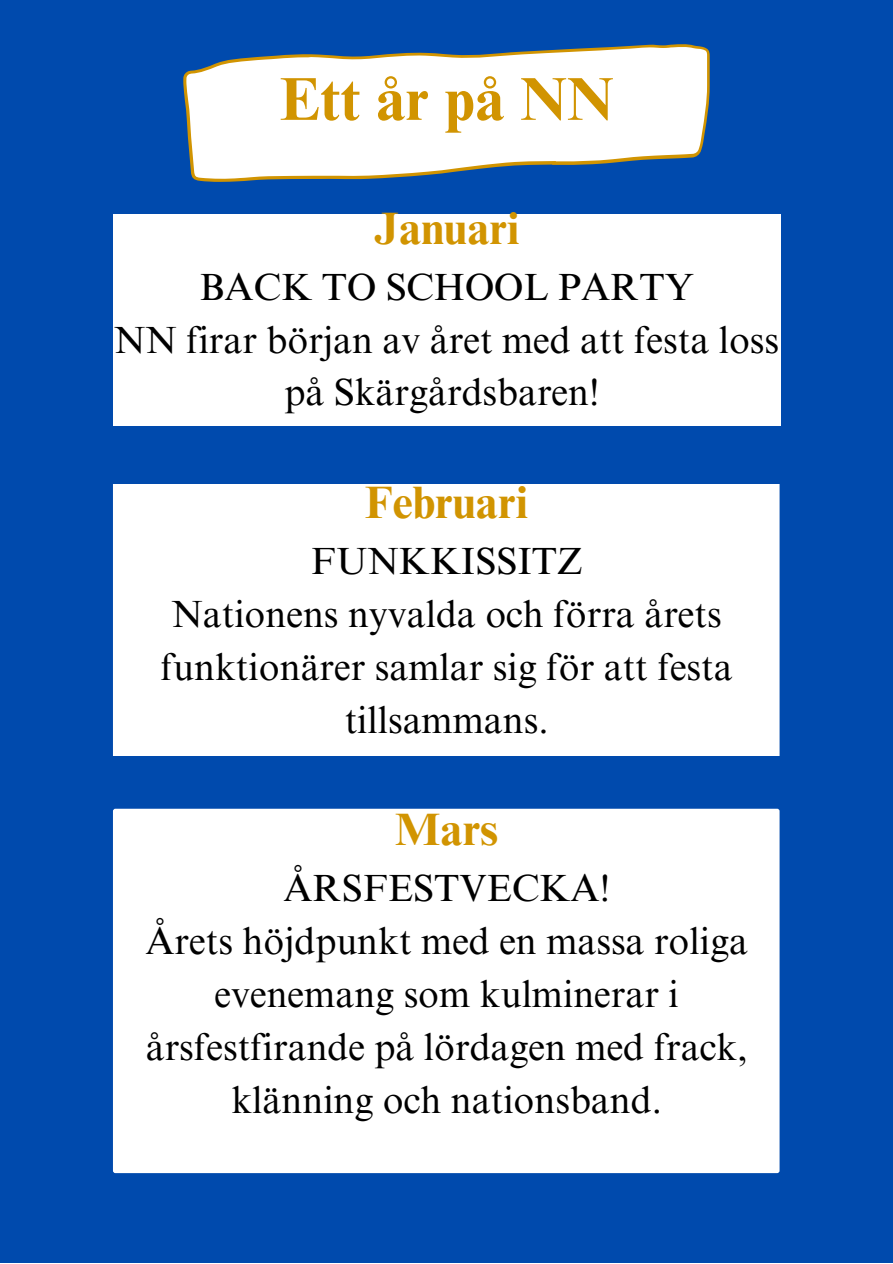
<style>
.page{position:relative;width:893px;height:1264px;background:#fff}
.page>*{position:absolute;margin:0;border:0;box-sizing:border-box;transform-origin:0 0}
.t1{font:700 60.6px "Times NRMT Pro";color:#d19401}
.t2{font:700 45.45px "Times NRMT Pro";color:#d19401}
.t3{font:37.95px/52.8px "Times NRMT Pro";color:#000;text-align:center}
</style>
<div class="page">
<div style="left:0;top:0;width:892px;height:1262px;background:#004aad"></div>
<svg style="left:183px;top:44px;width:526px;height:138px;background:#d5dde5"></svg>
<div style="left:113px;top:215px;width:667px;height:210px;background:#fff"></div>
<div style="left:113px;top:808px;width:666px;height:365px;background:#fff"></div>
<div style="left:113px;top:484px;width:666px;height:271px;background:#fff"></div>
<p class="t1" style="left:279px;top:76px;width:335px">Ett år på NN</p>
<p class="t2" style="left:374px;top:211px;width:147px">Januari</p>
<p class="t3" style="left:199px;top:265px;width:496px">BACK TO SCHOOL PARTY</p>
<p class="t3" style="left:114px;top:318px;width:666px">NN firar början av året med att festa loss på Skärgårdsbaren!</p>
<p class="t2" style="left:365px;top:485px;width:164px">Februari</p>
<p class="t3" style="left:311px;top:539px;width:273px">FUNKKISSITZ</p>
<p class="t3" style="left:161px;top:592px;width:573px">Nationens nyvalda och förra årets funktionärer samlar sig för att festa tillsammans.</p>
<p class="t2" style="left:395px;top:812px;width:104px">Mars</p>
<p class="t3" style="left:283px;top:866px;width:328px">ÅRSFESTVECKA!</p>
<p class="t3" style="left:145px;top:919px;width:604px">Årets höjdpunkt med en massa roliga evenemang som kulminerar i årsfestfirande på lördagen med frack, klänning och nationsband.</p>
</div>
